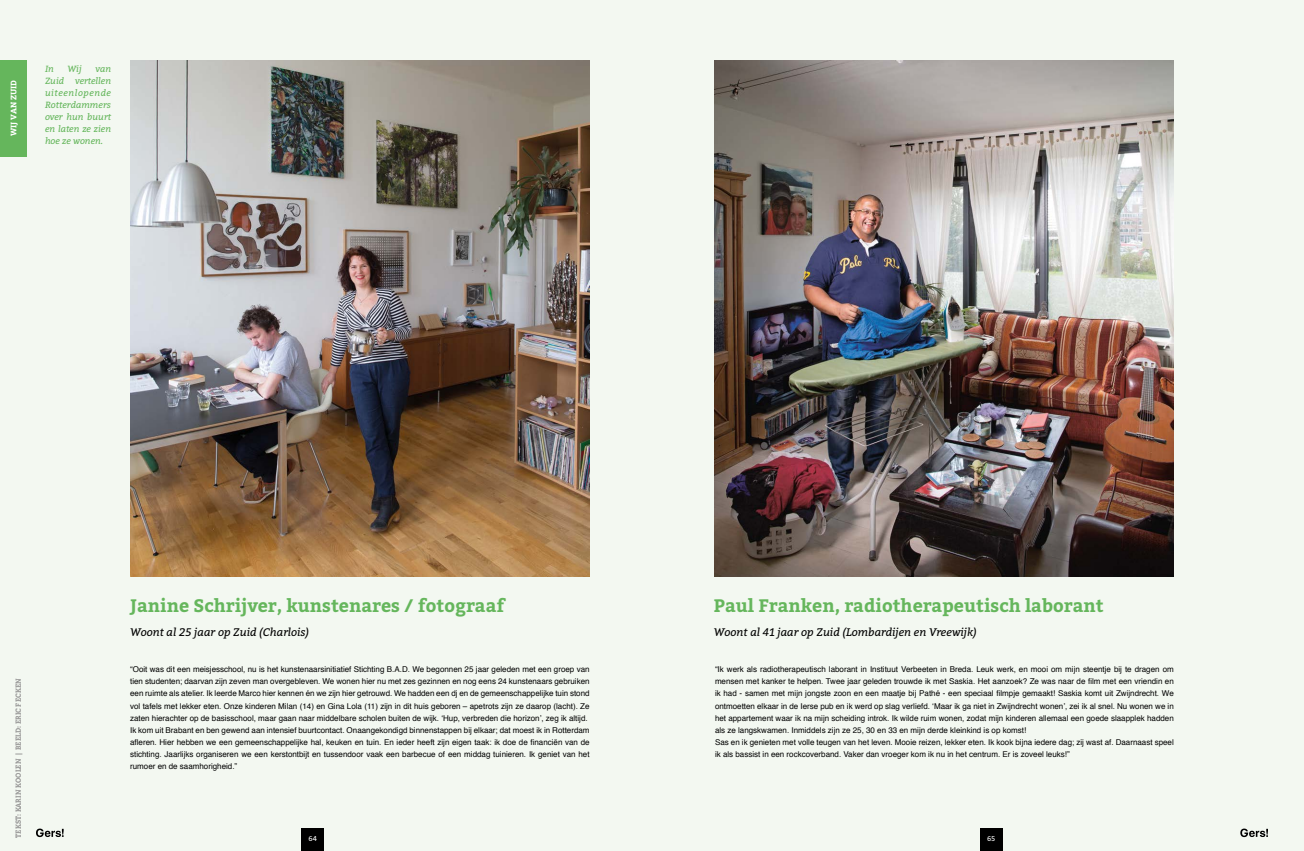
<style>
.page{position:relative;width:1304px;height:851px;background:#fff}
.page>*{position:absolute;margin:0;border:0;box-sizing:border-box;transform-origin:0 0}
.t1{font:700 18px "Bitter";color:#65b65c}
.t2{font:italic 11px "Bitter";color:#000}
.t3{font:italic 9px/12px "Bitter";color:#65b65c;text-align:justify}
.t4{font:8px/12px "Helvetica";color:#000}
.t5{font:700 8px "Bitter";letter-spacing:.01em;color:#fff}
.t6{font:7px "Bitter";letter-spacing:.01em;color:#9d9d9c}
.t7{font:7px "Bitter";color:#fff}
</style>
<div class="page">
<div style="left:0;top:0;width:1304px;height:850px;background:#f3f8f1"></div>
<svg style="left:1240px;top:828px;width:28px;height:9px"></svg>
<svg style="left:36px;top:828px;width:28px;height:9px"></svg>
<div style="left:301px;top:828px;width:23px;height:22px;background:#000"></div>
<div style="left:980px;top:828px;width:22px;height:22px;background:#000"></div>
<div style="left:0;top:60px;width:26px;height:96px;background:#65b65c"></div>
<img style="left:130px;top:60px;width:460px;height:516px">
<img style="left:714px;top:60px;width:460px;height:516px">
<p class="t5" style="left:7px;top:136px;width:58px;rotate:-90deg">WIJ VAN ZUID</p>
<p class="t3" style="left:45px;top:63px;width:10px">In</p>
<p class="t3" style="left:68px;top:63px;width:16px">Wij</p>
<p class="t3" style="left:45px;top:63px;width:68px;text-indent:50px">van Zuid vertellen uiteenlopende Rotterdammers over hun buurt en laten ze zien hoe ze wonen.</p>
<p class="t6" style="left:13px;top:837px;width:160px;rotate:-90deg">TEKST: KARIN KOOLEN | BEELD: ERIC FECKEN</p>
<h1 class="t1" style="left:130px;top:592px;width:376px">Janine Schrijver, kunstenares / fotograaf</h1>
<h2 class="t2" style="left:130px;top:624px;width:181px">Woont al 25 jaar op Zuid (Charlois)</h2>
<p class="t4" style="left:130px;top:663px;width:461px">“Ooit was dit een meisjesschool, nu is het kunstenaarsinitiatief Stichting B.A.D. We begonnen 25 jaar geleden met een groep van tien studenten; daarvan zijn zeven man overgebleven. We wonen hier nu met zes gezinnen en nog eens 24 kunstenaars gebruiken een ruimte als atelier. Ik leerde Marco hier kennen én we zijn hier getrouwd. We hadden een dj en de gemeenschappelijke tuin stond vol tafels met lekker eten. Onze kinderen Milan (14) en Gina Lola (11) zijn in dit huis geboren – apetrots zijn ze daarop (lacht). Ze zaten hierachter op de basisschool, maar gaan naar middelbare scholen buiten de wijk. ‘Hup, verbreden die horizon’, zeg ik altijd.<br>Ik kom uit Brabant en ben gewend aan intensief buurtcontact. Onaangekondigd binnenstappen bij elkaar; dat moest ik in Rotterdam afleren. Hier hebben we een gemeenschappelijke hal, keuken en tuin. En ieder heeft zijn eigen taak: ik doe de financiën van de stichting. Jaarlijks organiseren we een kerstontbijt en tussendoor vaak een barbecue of een middag tuinieren. Ik geniet van het rumoer en de saamhorigheid.”</p>
<h1 class="t1" style="left:714px;top:592px;width:391px">Paul Franken, radiotherapeutisch laborant</h1>
<h2 class="t2" style="left:714px;top:624px;width:264px">Woont al 41 jaar op Zuid (Lombardijen en Vreewijk)</h2>
<p class="t4" style="left:715px;top:663px;width:460px">“Ik werk als radiotherapeutisch laborant in Instituut Verbeeten in Breda. Leuk werk, en mooi om mijn steentje bij te dragen om mensen met kanker te helpen. Twee jaar geleden trouwde ik met Saskia. Het aanzoek? Ze was naar de film met een vriendin en ik had - samen met mijn jongste zoon en een maatje bij Pathé - een speciaal filmpje gemaakt! Saskia komt uit Zwijndrecht. We ontmoetten elkaar in de Ierse pub en ik werd op slag verliefd. ‘Maar ik ga niet in Zwijndrecht wonen’, zei ik al snel. Nu wonen we in het appartement waar ik na mijn scheiding introk. Ik wilde ruim wonen, zodat mijn kinderen allemaal een goede slaapplek hadden als ze langskwamen. Inmiddels zijn ze 25, 30 en 33 en mijn derde kleinkind is op komst!<br>Sas en ik genieten met volle teugen van het leven. Mooie reizen, lekker eten. Ik kook bijna iedere dag; zij wast af. Daarnaast speel ik als bassist in een rockcoverband. Vaker dan vroeger kom ik nu in het centrum. Er is zoveel leuks!”</p>
<p class="t7" style="left:309px;top:833px;width:10px">64</p>
<p class="t7" style="left:987px;top:833px;width:9px">65</p>
</div>
